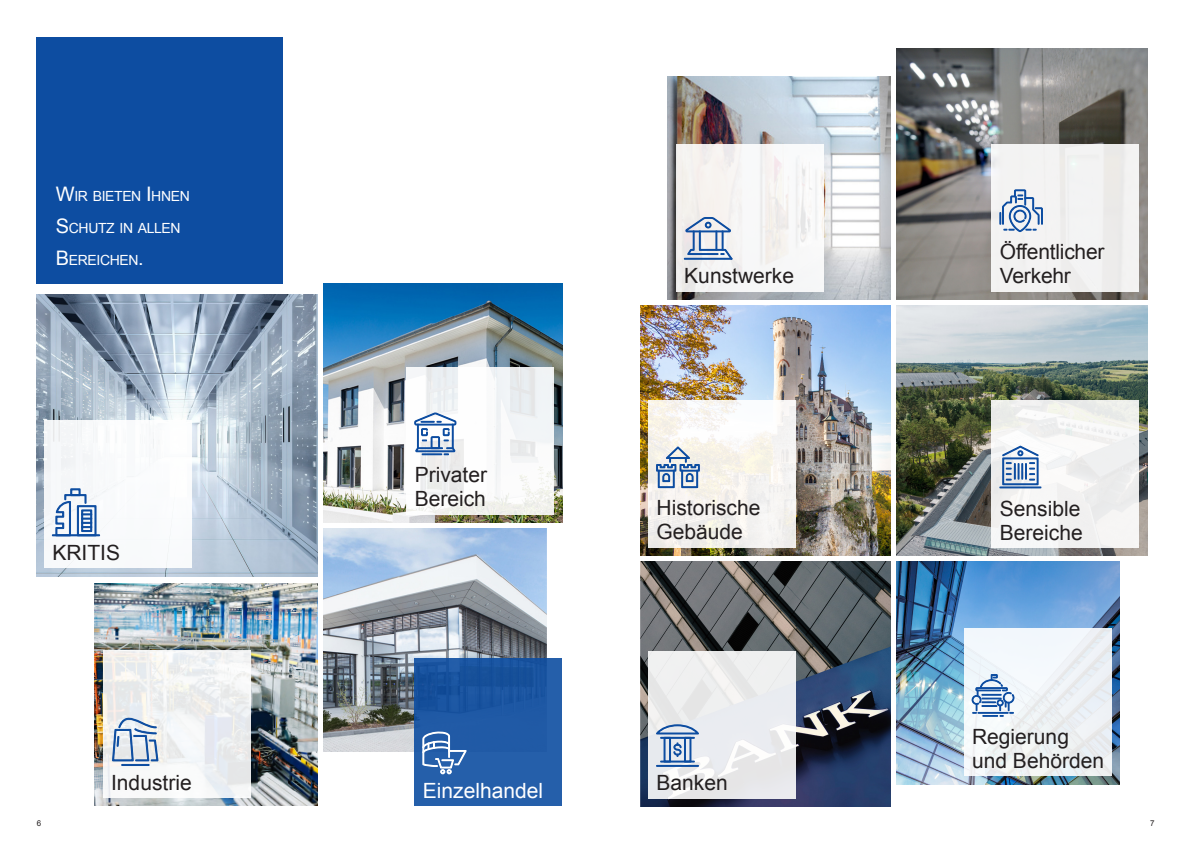
<style>
.page{position:relative;width:1191px;height:842px;background:#fff}
.page>*{position:absolute;margin:0;border:0;box-sizing:border-box;transform-origin:0 0}
.t1{font:21px/24px "Arial";color:#231f20}
.t2{font:21px "Arial";color:#fff}
.t3{font:14px "Arial";letter-spacing:-.03em;color:#fff}
.t4{font:8px "Arial";color:#231f20}
.s1{font-size:20px}
</style>
<div class="page">
<img style="left:323px;top:528px;width:223px;height:223px">
<img style="left:95px;top:583px;width:222px;height:223px">
<img style="left:324px;top:284px;width:238px;height:239px">
<img style="left:640px;top:305px;width:251px;height:251px">
<img style="left:36px;top:295px;width:281px;height:281px">
<div style="left:44px;top:421px;width:148px;height:147px;background:#fff"></div>
<div style="left:103px;top:650px;width:147px;height:148px;background:#f1f2f2"></div>
<img style="left:640px;top:562px;width:251px;height:245px">
<svg style="left:648px;top:651px;width:148px;height:147px;fill:#eaecf0"></svg>
<img style="left:896px;top:49px;width:251px;height:251px">
<div style="left:991px;top:144px;width:148px;height:147px;background:#f3f3f2"></div>
<div style="left:648px;top:400px;width:148px;height:148px;background:linear-gradient(to bottom,#fbf8f4,#f1efeb)"></div>
<img style="left:896px;top:305px;width:251px;height:251px">
<div style="left:991px;top:400px;width:148px;height:148px;background:#f2f2f1"></div>
<svg style="left:406px;top:367px;width:148px;height:148px;fill:#f5f6f7"></svg>
<div style="left:36px;top:37px;width:247px;height:247px;background:#0d4da1"></div>
<img style="left:668px;top:77px;width:223px;height:223px">
<div style="left:676px;top:144px;width:147px;height:147px;background:#f6f5f4"></div>
<div style="left:415px;top:658px;width:147px;height:148px;background:linear-gradient(to right,#1c56a2,#225ca7)"></div>
<img style="left:896px;top:562px;width:223px;height:222px">
<svg style="left:964px;top:629px;width:147px;height:147px;fill:#eff3f7"></svg>
<svg style="left:422px;top:731px;width:45px;height:43px"></svg>
<svg style="left:112px;top:716px;width:46px;height:50px"></svg>
<div style="left:121px;top:764px;width:28px;height:2px;border:1px solid #0d4da1"></div>
<svg style="left:414px;top:412px;width:42px;height:43px"></svg>
<svg style="left:55px;top:488px;width:41px;height:46px"></svg>
<div style="left:52px;top:534px;width:48px;height:2px;border:1px solid #0d4da1"></div>
<svg style="left:971px;top:674px;width:43px;height:43px"></svg>
<div style="left:656px;top:765px;width:42px;height:2px;border:1px solid #0d4da1"></div>
<svg style="left:656px;top:724px;width:43px;height:38px"></svg>
<div style="left:999px;top:487px;width:42px;height:1px;border:1px solid #0d4da1"></div>
<svg style="left:1002px;top:445px;width:36px;height:40px"></svg>
<svg style="left:999px;top:189px;width:44px;height:43px"></svg>
<div style="left:684px;top:258px;width:48px;height:1px;border:1px solid #0d4da1"></div>
<svg style="left:685px;top:217px;width:47px;height:43px"></svg>
<svg style="left:656px;top:446px;width:44px;height:42px"></svg>
<p class="t3" style="left:56px;top:187px;width:135px"><span class="s1">W</span>IR BIETEN <span class="s1">I</span> HNEN</p>
<p class="t3" style="left:56px;top:219px;width:126px"><span class="s1">S</span>CHUTZ IN ALLEN</p>
<p class="t3" style="left:56px;top:251px;width:89px"><span class="s1">B</span>EREICHEN<span class="s1">.</span></p>
<p class="t1" style="left:52px;top:541px;width:69px">KRITIS</p>
<p class="t1" style="left:415px;top:463px;width:74px">Privater<br>Bereich</p>
<p class="t1" style="left:684px;top:264px;width:111px">Kunstwerke</p>
<p class="t1" style="left:999px;top:240px;width:106px">Öffentlicher<br>Verkehr</p>
<p class="t1" style="left:656px;top:496px;width:105px">Historische<br>Gebäude</p>
<p class="t1" style="left:999px;top:496px;width:84px">Sensible<br>Bereiche</p>
<p class="t1" style="left:972px;top:725px;width:133px">Regierung und Behörden</p>
<p class="t1" style="left:111px;top:770px;width:82px">Industrie</p>
<p class="t1" style="left:656px;top:771px;width:73px">Banken</p>
<p class="t2" style="left:423px;top:777px;width:122px">Einzelhandel</p>
<p class="t4" style="left:37px;top:818px;width:6px">6</p>
<p class="t4" style="left:1150px;top:818px;width:6px">7</p>
</div>
